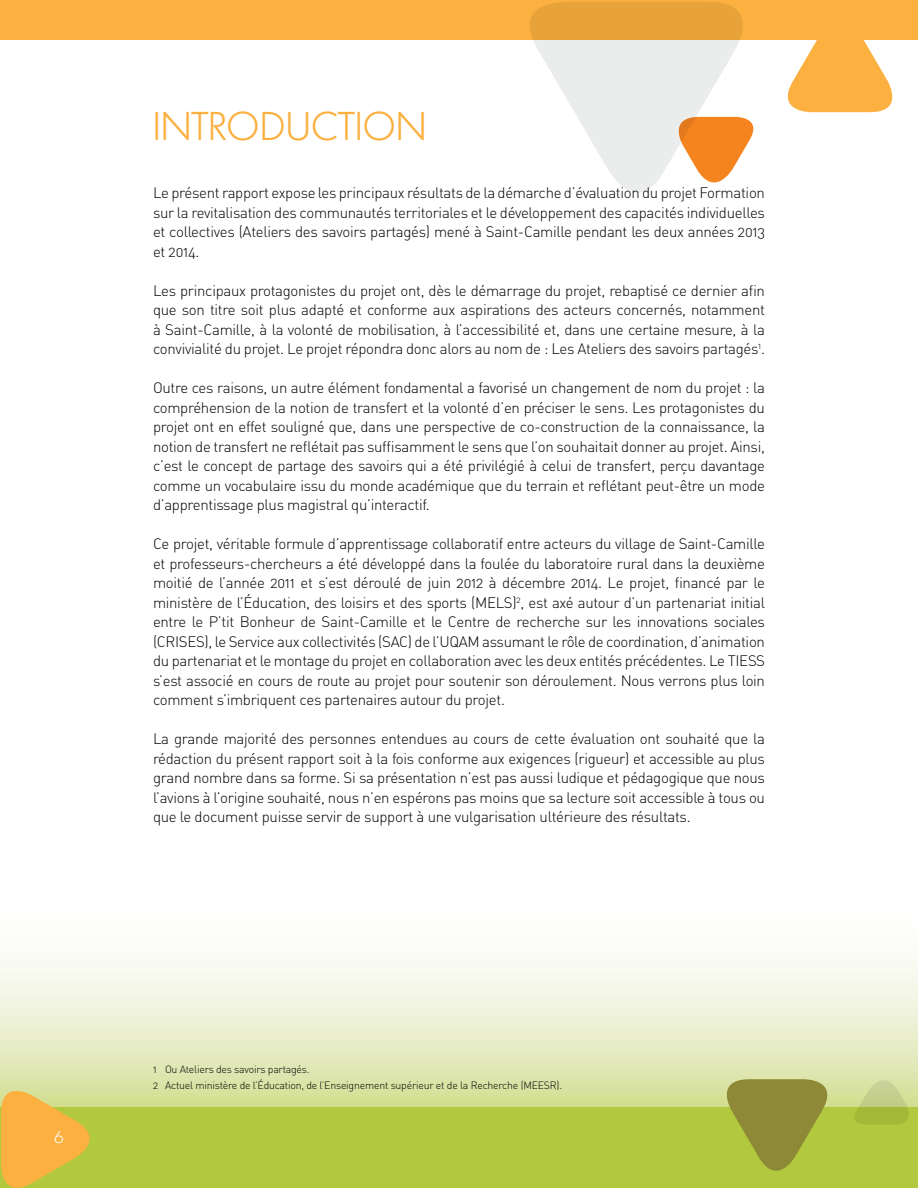
<style>
.page{position:relative;width:918px;height:1188px;background:#fff}
.page>*{position:absolute;margin:0;border:0;box-sizing:border-box;transform-origin:0 0}
.t1{font:300 39px "Montreal TS";letter-spacing:.02em;color:#fbb040}
.t2{font:300 16.5px "Montreal TS";color:#fff}
.t3{font:15px/19.5px "DIN Light Alternate";letter-spacing:-.02em;color:#000;text-align:justify}
.t4{font:10.5px/16.5px "DIN Light Alternate";letter-spacing:-.02em;color:#000}
</style>
<div class="page">
<div style="left:0;top:0;width:918px;height:40px;background:#fbb040"></div>
<svg style="left:0;top:958px;width:918px;height:149px;background:#eaeece"></svg>
<div style="left:0;top:1107px;width:918px;height:81px;background:#b2c83e"></div>
<svg style="left:787px;top:40px;width:106px;height:72px"></svg>
<svg style="left:530px;top:2px;width:213px;height:191px;fill:#ebecec"></svg>
<svg style="left:853px;top:1067px;width:65px;height:57px"></svg>
<svg style="left:713px;top:1079px;width:127px;height:92px"></svg>
<svg style="left:668px;top:117px;width:86px;height:76px"></svg>
<svg style="left:1px;top:1077px;width:106px;height:111px"></svg>
<h1 class="t1" style="left:153px;top:101px;width:275px">INTRODUCTION</h1>
<p class="t3" style="left:153px;top:183px;width:614px">Le présent rapport expose les principaux résultats de la démarche d’évaluation du projet Formation sur la revitalisation des communautés territoriales et le développement des capacités individuelles et collectives (Ateliers des savoirs partagés) mené à Saint-Camille pendant les deux années 2013 et 2014.</p>
<p class="t3" style="left:153px;top:280px;width:614px">Les principaux protagonistes du projet ont, dès le démarrage du projet, rebaptisé ce dernier afin que son titre soit plus adapté et conforme aux aspirations des acteurs concernés, notamment à Saint-Camille, à la volonté de mobilisation, à l’accessibilité et, dans une certaine mesure, à la convivialité du projet. Le projet répondra donc alors au nom de : Les Ateliers des savoirs partagés<sup>1</sup>.</p>
<p class="t3" style="left:153px;top:378px;width:614px">Outre ces raisons, un autre élément fondamental a favorisé un changement de nom du projet : la compréhension de la notion de transfert et la volonté d’en préciser le sens. Les protagonistes du projet ont en effet souligné que, dans une perspective de co-construction de la connaissance, la notion de transfert ne reflétait pas suffisamment le sens que l’on souhaitait donner au projet. Ainsi, c’est le concept de partage des savoirs qui a été privilégié à celui de transfert, perçu davantage comme un vocabulaire issu du monde académique que du terrain et reflétant peut-être un mode d’apprentissage plus magistral qu’interactif.</p>
<p class="t3" style="left:153px;top:534px;width:614px">Ce projet, véritable formule d’apprentissage collaboratif entre acteurs du village de Saint-Camille et professeurs-chercheurs a été développé dans la foulée du laboratoire rural dans la deuxième moitié de l’année 2011 et s’est déroulé de juin 2012 à décembre 2014. Le projet, financé par le ministère de l’Éducation, des loisirs et des sports (MELS)<sup>2</sup>, est axé autour d’un partenariat initial entre le P’tit Bonheur de Saint-Camille et le Centre de recherche sur les innovations sociales (CRISES), le Service aux collectivités (SAC) de l’UQAM assumant le rôle de coordination, d’animation du partenariat et le montage du projet en collaboration avec les deux entités précédentes. Le TIESS s’est associé en cours de route au projet pour soutenir son déroulement. Nous verrons plus loin comment s’imbriquent ces partenaires autour du projet.</p>
<p class="t3" style="left:153px;top:729px;width:614px">La grande majorité des personnes entendues au cours de cette évaluation ont souhaité que la rédaction du présent rapport soit à la fois conforme aux exigences (rigueur) et accessible au plus grand nombre dans sa forme. Si sa présentation n’est pas aussi ludique et pédagogique que nous l’avions à l’origine souhaité, nous n’en espérons pas moins que sa lecture soit accessible à tous ou que le document puisse servir de support à une vulgarisation ultérieure des résultats.</p>
<p class="t2" style="left:54px;top:1127px;width:11px">6</p>
<p class="t4" style="left:153px;top:1060px;width:411px">1 Ou Ateliers des savoirs partagés.<br>2 Actuel ministère de l’Éducation, de l’Enseignement supérieur et de la Recherche (MEESR).</p>
</div>
